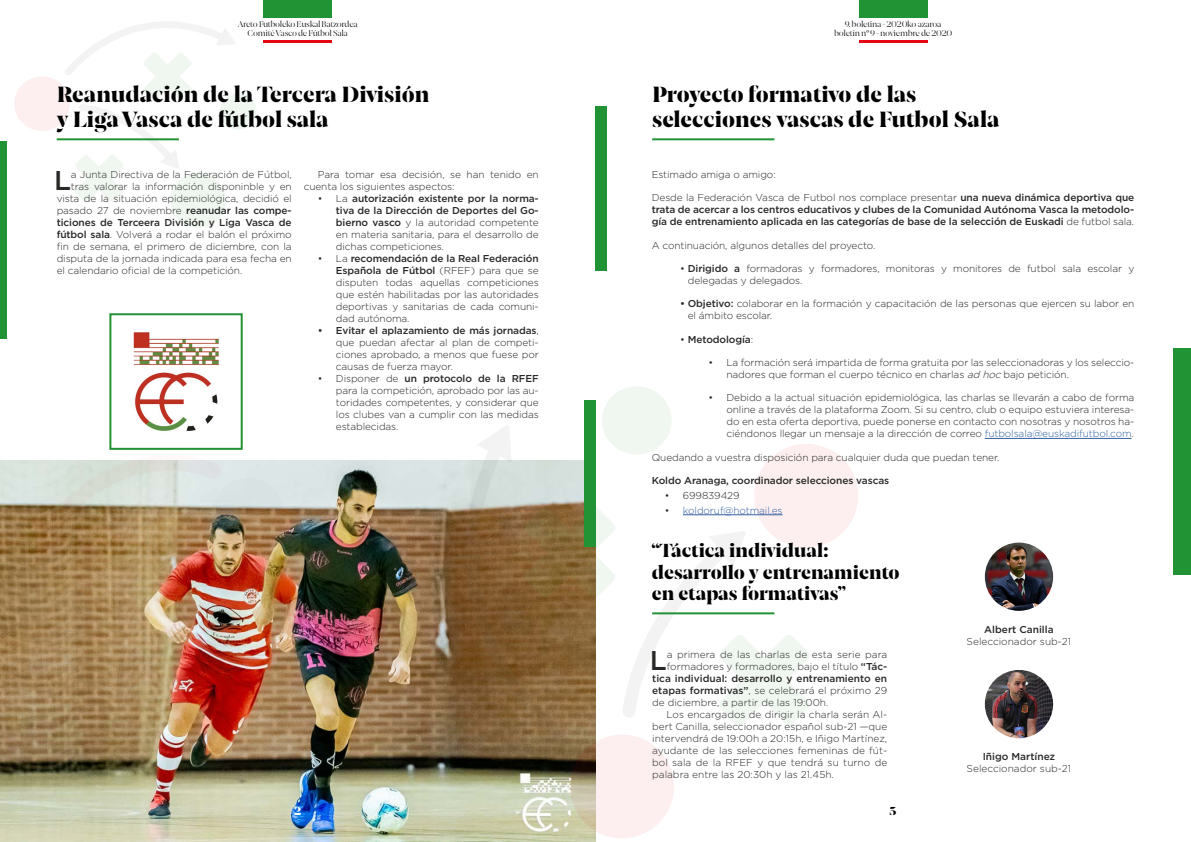
<style>
.page{position:relative;width:1191px;height:842px;background:#fff}
.page>*{position:absolute;margin:0;border:0;box-sizing:border-box;transform-origin:0 0}
.t1{font:500 27.1px "Gotham";color:#282827}
.t2{font:900 21px/25.2px "Joane Stencil";color:#000}
.t3{font:900 18px/21.6px "Joane Stencil";color:#000}
.t4{font:900 11px "Joane Stencil";color:#fff}
.t5{font:900 11px "Joane Stencil";color:#000}
.t6{font:300 10px/12px "Gotham";letter-spacing:-.01em;color:#282827;text-align:justify}
.t7{font:500 10px/12px "Gotham";letter-spacing:-.01em;color:#282827;text-align:justify}
.t8{font:300 10px "Gotham";letter-spacing:-.01em;color:#3361a0}
.t9{font:300 8px/9px "Joane Stencil";letter-spacing:-.03em;color:#000;text-align:center}
.s1{font-weight:500}
.s2{font-weight:300}
.s3{font-style:italic}
.s4{color:#3361a0}
.s5{color:#282827}
</style>
<div class="page">
<img style="left:0;top:461px;width:595px;height:381px">
<img style="left:133px;top:332px;width:86px;height:99px">
<div style="left:109px;top:313px;width:134px;height:137px;border:2px solid #229334"></div>
<svg style="left:570px;top:734px;width:104px;height:104px;background:#e8d9d5"></svg>
<div style="left:754px;top:444px;width:104px;height:104px;background:#fdeeef;border-radius:50%"></div>
<svg style="left:463px;top:386px;width:346px;height:357px"></svg>
<div style="left:1174px;top:349px;width:17px;height:226px;background:#229334"></div>
<div style="left:859px;top:0;width:68px;height:17px;background:#229334"></div>
<hr style="left:859px;top:40px;width:68px;height:3px;background:#e30613">
<img style="left:13px;top:449px;width:276px;height:247px">
<div style="left:0;top:142px;width:7px;height:197px;background:#229334"></div>
<div style="left:263px;top:0;width:69px;height:17px;background:#229334"></div>
<hr style="left:263px;top:40px;width:69px;height:3px;background:#e30613">
<div style="left:595px;top:106px;width:12px;height:164px;background:#229334"></div>
<div style="left:584px;top:400px;width:11px;height:147px;background:#229334"></div>
<div style="left:14px;top:76px;width:56px;height:55px;background:#fdeeef;border-radius:50%"></div>
<div style="left:170px;top:173px;width:56px;height:55px;background:#f0f7f1;border-radius:50%"></div>
<svg style="left:65px;top:22px;width:191px;height:180px"></svg>
<hr style="left:57px;top:138px;width:122px;height:2px;background:#229334">
<hr style="left:984px;top:438px;width:147px;height:1px;background:#3361a0">
<hr style="left:683px;top:514px;width:99px;height:1px;background:#3361a0">
<hr style="left:652px;top:138px;width:122px;height:2px;background:#229334">
<hr style="left:652px;top:612px;width:122px;height:2px;background:#229334">
<img style="left:984px;top:543px;width:69px;height:68px;border-radius:34px">
<img style="left:984px;top:670px;width:69px;height:68px;border-radius:34px">
<p class="t9" style="left:238px;top:20px;width:122px">Areto Futboleko Euskal Batzordea<br>Comité Vasco de Fútbol Sala</p>
<h2 class="t2" style="left:57px;top:81px;width:374px">Reanudación de la Tercera División y Liga Vasca de fútbol sala</h2>
<h1 class="t1" style="left:54px;top:163px;width:18px">L</h1>
<p class="t6" style="left:71px;top:168px;width:222px">a Junta Directiva de la Federación de Fútbol,</p>
<p class="t6" style="left:304px;top:168px;width:236px;text-indent:14px">Para tomar esa decisión, se han tenido en cuenta los siguientes aspectos:</p>
<p class="t6" style="left:336px;top:192px;width:204px;text-indent:-18px">• La <span class="s1">autorización existente por la norma&shy;tiva de la Dirección de Deportes del Go&shy;bierno vasco</span> y la autoridad competente en materia sanitaria, para el desarrollo de dichas competiciones.</p>
<p class="t6" style="left:336px;top:252px;width:204px;text-indent:-18px">• La <span class="s1">recomendación de la Real Federación Española de Fútbol</span> (RFEF) para que se disputen todas aquellas competiciones que estén habilitadas por las autoridades deportivas y sanitarias de cada comuni&shy;dad autónoma.</p>
<p class="t6" style="left:336px;top:324px;width:204px;text-indent:-18px"><span class="s1">• Evitar el aplazamiento de más jornadas</span>, que puedan afectar al plan de competi&shy;ciones aprobado, a menos que fuese por causas de fuerza mayor.</p>
<p class="t6" style="left:336px;top:372px;width:204px;text-indent:-18px">• Disponer de <span class="s1">un protocolo de la RFEF </span>para la competición, aprobado por las au&shy;toridades competentes, y considerar que los clubes van a cumplir con las medidas establecidas.</p>
<p class="t6" style="left:71px;top:180px;width:222px">tras valorar la información disponinble y en</p>
<p class="t6" style="left:57px;top:192px;width:236px">vista de la situación epidemiológica, decidió el</p>
<p class="t6" style="left:57px;top:204px;width:236px">pasado 27 de noviembre <span class="s1">reanudar las compe-</span></p>
<p class="t7" style="left:57px;top:216px;width:236px">ticiones de Terceera División y Liga Vasca de</p>
<p class="t6" style="left:57px;top:228px;width:236px"><span class="s1">fútbol sala</span>. Volverá a rodar el balón el próximo</p>
<p class="t6" style="left:57px;top:240px;width:236px">fin de semana, el primero de diciembre, con la</p>
<p class="t6" style="left:57px;top:252px;width:236px">disputa de la jornada indicada para esa fecha en</p>
<p class="t6" style="left:57px;top:264px;width:187px">el calendario oficial de la competición.</p>
<p class="t9" style="left:834px;top:20px;width:120px">9. boletina - 2020ko azaroa boletín nº 9 - noviembre de 2020</p>
<h2 class="t2" style="left:652px;top:81px;width:349px">Proyecto formativo de las selecciones vascas de Futbol Sala</h2>
<p class="t6" style="left:652px;top:168px;width:125px">Estimado amiga o amigo:</p>
<p class="t7" style="left:652px;top:192px;width:484px"><span class="s2">Desde la Federación Vasca de Futbol nos complace presentar</span> una nueva dinámica deportiva que trata de acercar a los centros educativos y clubes de la Comunidad Autónoma Vasca la metodolo&shy;gía de entrenamiento aplicada en las categorías de base de la selección de Euskadi <span class="s2">de futbol sala.</span></p>
<p class="t6" style="left:652px;top:239px;width:225px">A continuación, algunos detalles del proyecto.</p>
<p class="t6" style="left:688px;top:262px;width:448px;text-indent:-8px">• <span class="s1">Dirigido a</span> formadoras y formadores, monitoras y monitores de futbol sala escolar y delegadas y delegados.</p>
<p class="t6" style="left:688px;top:298px;width:448px;text-indent:-8px"><span class="s1">• Objetivo:</span> colaborar en la formación y capacitación de las personas que ejercen su labor en el ámbito escolar.</p>
<p class="t7" style="left:680px;top:333px;width:75px"><span class="s2">•</span> Metodología<span class="s2">:</span></p>
<p class="t6" style="left:726px;top:356px;width:409px;text-indent:-18px">• La formación será impartida de forma gratuita por las seleccionadoras y los seleccio&shy;nadores que forman el cuerpo técnico en charlas <span class="s3">ad hoc</span>bajo petición.</p>
<p class="t6" style="left:726px;top:392px;width:409px;text-indent:-18px">• Debido a la actual situación epidemiológica, las charlas se llevarán a cabo de forma online a través de la plataforma Zoom. Si su centro, club o equipo estuviera interesa&shy;do en esta oferta deportiva, puede ponerse en contacto con nosotras y nosotros ha&shy;ciéndonos llegar un mensaje a la dirección de correo <span class="s4">futbolsala@euskadifutbol.com</span>.</p>
<p class="t6" style="left:652px;top:451px;width:349px">Quedando a vuestra disposición para cualquier duda que puedan tener.</p>
<p class="t7" style="left:652px;top:474px;width:239px">Koldo Aranaga, coordinador selecciones vascas</p>
<p class="t6" style="left:665px;top:489px;width:76px">• 699839429</p>
<p class="t8" style="left:665px;top:504px;width:119px"><span class="s5">•</span> koldoruf@hotmail.es</p>
<h3 class="t3" style="left:652px;top:539px;width:249px">“Táctica individual: desarrollo y entrenamiento en etapas formativas”</h3>
<h1 class="t1" style="left:649px;top:643px;width:18px">L</h1>
<p class="t6" style="left:666px;top:649px;width:222px">a primera de las charlas de esta serie para</p>
<p class="t6" style="left:666px;top:661px;width:222px">formadores y formadores, bajo el título <span class="s1">“Tác-</span></p>
<p class="t7" style="left:652px;top:673px;width:236px">tica individual: desarrollo y entrenamiento en</p>
<p class="t6" style="left:652px;top:685px;width:236px"><span class="s1">etapas formativas”</span>, se celebrará el próximo 29</p>
<p class="t6" style="left:652px;top:697px;width:178px">de diciembre, a partir de las 19:00h.</p>
<p class="t6" style="left:666px;top:709px;width:222px">Los encargados de dirigir la charla serán Al-</p>
<p class="t6" style="left:652px;top:721px;width:236px">bert Canilla, seleccionador español sub-21 —que</p>
<p class="t6" style="left:652px;top:733px;width:236px">intervendrá de 19:00h a 20:15h, e Iñigo Martínez,</p>
<p class="t6" style="left:652px;top:745px;width:236px">ayudante de las selecciones femeninas de fút-</p>
<p class="t6" style="left:652px;top:757px;width:236px">bol sala de la RFEF y que tendrá su turno de</p>
<p class="t6" style="left:652px;top:769px;width:183px">palabra entre las 20:30h y las 21.45h.</p>
<p class="t7" style="left:984px;top:623px;width:71px">Albert Canilla</p>
<p class="t6" style="left:966px;top:635px;width:106px">Seleccionador sub-21</p>
<p class="t7" style="left:982px;top:751px;width:74px">Iñigo Martínez</p>
<p class="t6" style="left:966px;top:763px;width:106px">Seleccionador sub-21</p>
<p class="t4" style="left:294px;top:803px;width:9px">2</p>
<p class="t5" style="left:889px;top:803px;width:9px">3</p>
</div>
